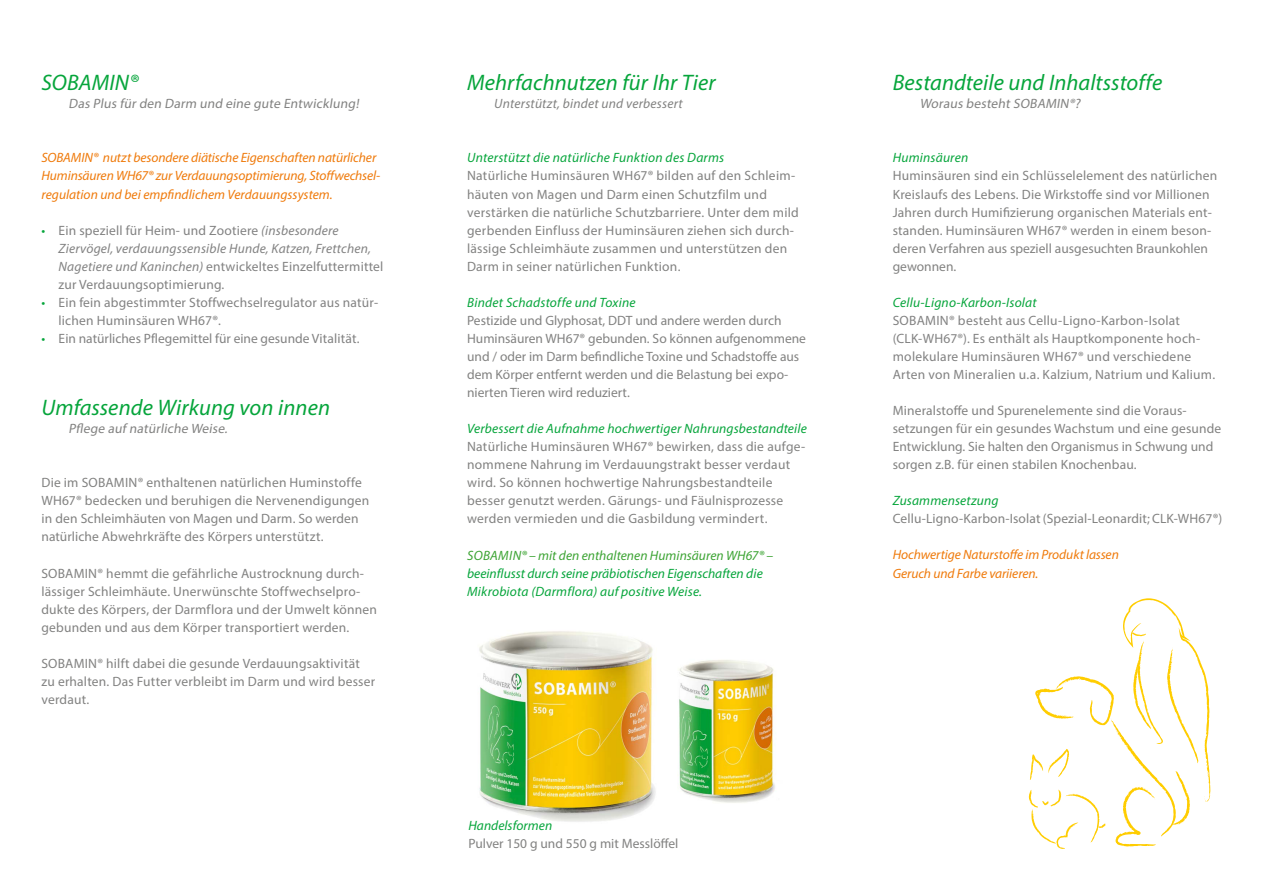
<style>
.page{position:relative;width:1264px;height:893px;background:#fff}
.page>*{position:absolute;margin:0;border:0;box-sizing:border-box;transform-origin:0 0}
.t1{font:italic 22.5px "Myriad Pro";letter-spacing:.005em;color:#06a53b}
.t2{font:13.5px/18px "Myriad Pro";letter-spacing:.015em;color:#828281}
.t3{font:13.5px/18px "Myriad Pro";letter-spacing:.015em;color:#828282}
.t4{font:italic 13.5px/18px "Myriad Pro";letter-spacing:.015em;color:#06a53b}
.t5{font:italic 13.5px/18px "Myriad Pro";letter-spacing:-.005em;color:#ef7a0b}
.t6{font:italic 13.5px/18px "Myriad Pro";letter-spacing:.015em;color:#828282}
.t7{font:italic 13.5px "Myriad Pro";color:#828281}
.t8{font:italic 13.5px "Myriad Pro";letter-spacing:.005em;color:#3da434}
.t9{font:italic 13.5px "Myriad Pro";letter-spacing:.015em;color:#828281}
.s1{font-style:normal;color:#06a53b}
.s2{font-style:normal}
.s3{color:#06a53b}
</style>
<div class="page">
<svg style="left:1028px;top:598px;width:181px;height:251px"></svg>
<img style="left:479px;top:631px;width:177px;height:191px">
<img style="left:679px;top:660px;width:96px;height:143px">
<h1 class="t1" style="left:41px;top:69px;width:98px">SOBAMIN®</h1>
<p class="t7" style="left:68px;top:95px;width:294px">Das Plus für den Darm und eine gute Entwicklung!</p>
<p class="t5" style="left:41px;top:149px;width:340px">SOBAMIN® nutzt besondere diätische Eigenschaften natürlicher<br>Huminsäuren WH67® zur Verdauungsoptimierung, Stoffwechsel&shy;regulation und bei empfindlichem Verdauungssystem.</p>
<p class="t6" style="left:58px;top:221px;width:326px;text-indent:-17px"><span class="s1">•</span> <span class="s2">Ein speziell für Heim- und Zootiere</span> (insbesondere Ziervögel, verdauungssensible Hunde, Katzen, Frettchen, Nagetiere und Kaninchen) <span class="s2">entwickeltes Einzelfuttermittel zur Verdauungsoptimierung.</span></p>
<p class="t3" style="left:58px;top:293px;width:321px;text-indent:-17px"><span class="s3">•</span> Ein fein abgestimmter Stoffwechselregulator aus natür&shy;lichen Huminsäuren WH67®.</p>
<p class="t3" style="left:41px;top:329px;width:319px"><span class="s3">•</span> Ein natürliches Pflegemittel für eine gesunde Vitalität.</p>
<h1 class="t1" style="left:41px;top:394px;width:290px">Umfassende Wirkung von innen</h1>
<p class="t7" style="left:68px;top:420px;width:163px">Pflege auf natürliche Weise.</p>
<p class="t2" style="left:41px;top:473px;width:329px">Die im SOBAMIN® enthaltenen natürlichen Huminstoffe WH67® bedecken und beruhigen die Nervenendigungen in den Schleimhäuten von Magen und Darm. So werden natürliche Abwehrkräfte des Körpers unterstützt.</p>
<p class="t2" style="left:41px;top:564px;width:337px">SOBAMIN® hemmt die gefährliche Austrocknung durch&shy;lässiger Schleimhäute. Unerwünschte Stoffwechselpro&shy;dukte des Körpers, der Darmflora und der Umwelt können gebunden und aus dem Körper transportiert werden.</p>
<p class="t2" style="left:41px;top:654px;width:335px">SOBAMIN® hilft dabei die gesunde Verdauungsaktivität zu erhalten. Das Futter verbleibt im Darm und wird besser verdaut.</p>
<h1 class="t1" style="left:467px;top:69px;width:250px">Mehrfachnutzen für Ihr Tier</h1>
<p class="t9" style="left:494px;top:95px;width:190px">Unterstützt, bindet und verbessert</p>
<p class="t4" style="left:467px;top:149px;width:258px">Unterstützt die natürliche Funktion des Darms</p>
<p class="t2" style="left:467px;top:167px;width:333px">Natürliche Huminsäuren WH67® bilden auf den Schleim&shy;häuten von Magen und Darm einen Schutzfilm und verstärken die natürliche Schutzbarriere. Unter dem mild gerbenden Einfluss der Huminsäuren ziehen sich durch&shy;lässige Schleimhäute zusammen und unterstützen den Darm in seiner natürlichen Funktion.</p>
<p class="t4" style="left:467px;top:293px;width:170px">Bindet Schadstoffe und Toxine</p>
<p class="t2" style="left:467px;top:311px;width:340px">Pestizide und Glyphosat, DDT und andere werden durch Huminsäuren WH67® gebunden. So können aufgenommene und / oder im Darm befindliche Toxine und Schadstoffe aus dem Körper entfernt werden und die Belastung bei expo&shy;nierten Tieren wird reduziert.</p>
<p class="t4" style="left:467px;top:419px;width:341px">Verbessert die Aufnahme hochwertiger Nahrungsbestandteile</p>
<p class="t2" style="left:467px;top:437px;width:339px">Natürliche Huminsäuren WH67® bewirken, dass die aufge&shy;nommene Nahrung im Verdauungstrakt besser verdaut wird. So können hochwertige Nahrungsbestandteile besser genutzt werden. Gärungs- und Fäulnisprozesse werden vermieden und die Gasbildung vermindert.</p>
<p class="t8" style="left:467px;top:547px;width:307px">SOBAMIN® – mit den enthaltenen Huminsäuren WH67® –</p>
<p class="t4" style="left:467px;top:564px;width:297px">beeinflusst durch seine präbiotischen Eigenschaften die<br>Mikrobiota (Darmflora) auf positive Weise.</p>
<p class="t4" style="left:468px;top:816px;width:85px">Handelsformen</p>
<p class="t2" style="left:468px;top:834px;width:211px">Pulver 150 g und 550 g mit Messlöffel</p>
<h1 class="t1" style="left:892px;top:69px;width:271px">Bestandteile und Inhaltsstoffe</h1>
<p class="t7" style="left:919px;top:95px;width:165px">Woraus besteht SOBAMIN®?</p>
<p class="t4" style="left:892px;top:149px;width:77px">Huminsäuren</p>
<p class="t2" style="left:892px;top:167px;width:326px">Huminsäuren sind ein Schlüsselelement des natürlichen Kreislaufs des Lebens. Die Wirkstoffe sind vor Millionen Jahren durch Humifizierung organischen Materials ent&shy;standen. Huminsäuren WH67® werden in einem beson&shy;deren Verfahren aus speziell ausgesuchten Braunkohlen gewonnen.</p>
<p class="t4" style="left:892px;top:293px;width:145px">Cellu-Ligno-Karbon-Isolat</p>
<p class="t3" style="left:892px;top:311px;width:324px">SOBAMIN® besteht aus Cellu-Ligno-Karbon-Isolat (CLK-WH67®). Es enthält als Hauptkomponente hoch&shy;molekulare Huminsäuren WH67® und verschiedene Arten von Mineralien u.a. Kalzium, Natrium und Kalium.</p>
<p class="t2" style="left:892px;top:401px;width:330px">Mineralstoffe und Spurenelemente sind die Voraus&shy;setzungen für ein gesundes Wachstum und eine gesunde Entwicklung. Sie halten den Organismus in Schwung und sorgen z.B. für einen stabilen Knochenbau.</p>
<p class="t4" style="left:892px;top:492px;width:107px">Zusammensetzung</p>
<p class="t2" style="left:892px;top:510px;width:331px">Cellu-Ligno-Karbon-Isolat (Spezial-Leonardit; CLK-WH67®)</p>
<p class="t5" style="left:892px;top:546px;width:228px">Hochwertige Naturstoffe im Produkt lassen<br>Geruch und Farbe variieren.</p>
</div>
